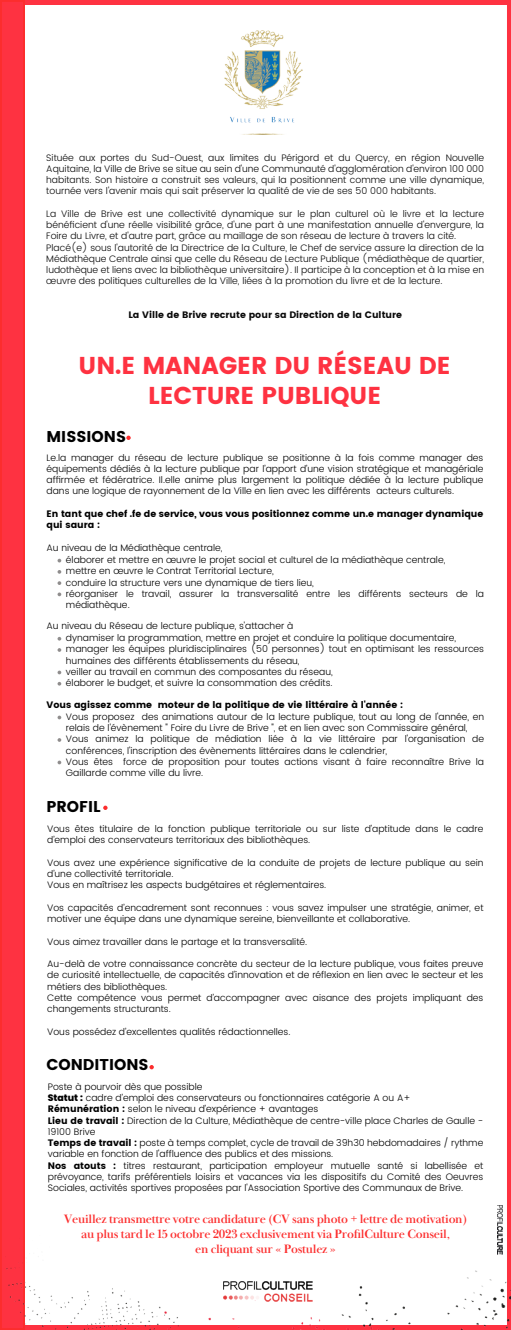
<style>
.page{position:relative;width:511px;height:1330px;background:#fff}
.page>*{position:absolute;margin:0;border:0;box-sizing:border-box;transform-origin:0 0}
.t1{font:700 24.38px/29.2px "Poppins";letter-spacing:-.005em;color:#fe3241;text-align:center}
.t2{font:700 15.62px "Poppins";color:#000}
.t3{font:700 12.5px/15px "Baskerville Display PT";letter-spacing:-.025em;color:#fc2d2d;text-align:center}
.t4{font:300 9.38px/11.2px "Poppins";color:#000}
.t5{font:300 9.38px/11.2px "Poppins";color:#090909;text-align:justify}
.t6{font:700 9.38px/11.2px "Poppins";color:#000}
.t7{font:700 9.38px "Poppins";color:#090909}
.s1{font-weight:800}
.s2{font-weight:700}
</style>
<div class="page">
<img style="left:24px;top:0;width:487px;height:1236px">
<img style="left:0;top:0;width:24px;height:1330px">
<img style="left:6px;top:1236px;width:505px;height:94px">
<img style="left:498px;top:1205px;width:4px;height:50px">
<img style="left:224px;top:1281px;width:88px;height:21px">
<svg style="left:126px;top:436px;width:5px;height:4px"></svg>
<svg style="left:57px;top:559px;width:4px;height:3px"></svg>
<svg style="left:57px;top:570px;width:4px;height:4px"></svg>
<svg style="left:57px;top:581px;width:4px;height:4px"></svg>
<svg style="left:57px;top:592px;width:4px;height:4px"></svg>
<svg style="left:57px;top:637px;width:4px;height:4px"></svg>
<svg style="left:57px;top:648px;width:4px;height:4px"></svg>
<svg style="left:57px;top:671px;width:4px;height:3px"></svg>
<svg style="left:57px;top:682px;width:4px;height:4px"></svg>
<svg style="left:57px;top:716px;width:4px;height:3px"></svg>
<svg style="left:57px;top:738px;width:4px;height:4px"></svg>
<svg style="left:57px;top:761px;width:4px;height:3px"></svg>
<svg style="left:103px;top:806px;width:4px;height:4px"></svg>
<svg style="left:149px;top:1065px;width:5px;height:4px"></svg>
<img style="left:224px;top:30px;width:78px;height:104px">
<p class="t5" style="left:46px;top:152px;width:439px">Située aux portes du Sud-Ouest, aux limites du Périgord et du Quercy, en région Nouvelle Aquitaine, la Ville de Brive se situe au sein d'une Communauté d'agglomération d'environ 100 000 habitants. Son histoire a construit ses valeurs, qui la positionnent comme une ville dynamique, tournée vers l'avenir mais qui sait préserver la qualité de vie de ses 50 000 habitants.</p>
<p class="t5" style="left:46px;top:208px;width:439px;text-align:left">La Ville de Brive est une collectivité dynamique sur le plan culturel où le livre et la lecture bénéficient d'une réelle visibilité grâce, d'une part à une manifestation annuelle d'envergure, la Foire du Livre, et d'autre part, grâce au maillage de son réseau de lecture à travers la cité.<br>Placé(e) sous l'autorité de la Directrice de la Culture, le Chef de service assure la direction de la Médiathèque Centrale ainsi que celle du Réseau de Lecture Publique (médiathèque de quartier, ludothèque et liens avec la bibliothèque universitaire). Il participe à la conception et à la mise en œuvre des politiques culturelles de la Ville, liées à la promotion du livre et de la lecture.</p>
<p class="t7" style="left:128px;top:309px;width:275px">La Ville de Brive recrute pour sa Direction de la Culture</p>
<h1 class="t1" style="left:79px;top:351px;width:373px">UN.E MANAGER DU RÉSEAU DE<br>LECTURE PUBLIQUE</h1>
<h2 class="t2" style="left:47px;top:427px;width:81px">MISSIONS</h2>
<p class="t4" style="left:47px;top:452px;width:438px;text-align:justify">Le.la manager du réseau de lecture publique se positionne à la fois comme manager des équipements dédiés à la lecture publique par l’apport d’une vision stratégique et managériale affirmée et fédératrice. Il.elle anime plus largement la politique dédiée à la lecture publique dans une logique de rayonnement de la Ville en lien avec les différents acteurs culturels.</p>
<p class="t6" style="left:47px;top:508px;width:438px">En tant que chef .fe de service, vous vous positionnez comme un.e manager dynamique qui saura :</p>
<p class="t4" style="left:66px;top:542px;width:381px;line-height:12.4px;text-indent:-19px">Au niveau de la Médiathèque centrale,<br>élaborer et mettre en œuvre le projet social et culturel de la médiathèque centrale,</p>
<p class="t4" style="left:66px;top:566px;width:419px">mettre en œuvre le Contrat Territorial Lecture,<br>conduire la structure vers une dynamique de tiers lieu,<br>réorganiser le travail, assurer la transversalité entre les différents secteurs de la médiathèque.</p>
<p class="t4" style="left:66px;top:621px;width:419px;text-indent:-19px">Au niveau du Réseau de lecture publique, s'attacher à<br>dynamiser la programmation, mettre en projet et conduire la politique documentaire, manager les équipes pluridisciplinaires (50 personnes) tout en optimisant les ressources humaines des différents établissements du réseau,<br>veiller au travail en commun des composantes du réseau,<br>élaborer le budget, et suivre la consommation des crédits.</p>
<p class="t6" style="left:47px;top:699px;width:358px">Vous agissez comme moteur de la politique de vie littéraire à l'année :</p>
<p class="t4" style="left:66px;top:711px;width:419px">Vous proposez des animations autour de la lecture publique, tout au long de l'année, en relais de l'évènement " Foire du Livre de Brive ", et en lien avec son Commissaire général, Vous animez la politique de médiation liée à la vie littéraire par l'organisation de conférences, l'inscription des évènements littéraires dans le calendrier,<br>Vous êtes force de proposition pour toutes actions visant à faire reconnaître Brive la Gaillarde comme ville du livre.</p>
<h2 class="t2" style="left:47px;top:798px;width:56px">PROFIL</h2>
<p class="t4" style="left:47px;top:824px;width:438px">Vous êtes titulaire de la fonction publique territoriale ou sur liste d’aptitude dans le cadre d’emploi des conservateurs territoriaux des bibliothèques.</p>
<p class="t4" style="left:47px;top:857px;width:438px">Vous avez une expérience significative de la conduite de projets de lecture publique au sein d’une collectivité territoriale.<br>Vous en maîtrisez les aspects budgétaires et réglementaires.</p>
<p class="t4" style="left:47px;top:902px;width:438px">Vos capacités d’encadrement sont reconnues : vous savez impulser une stratégie, animer, et motiver une équipe dans une dynamique sereine, bienveillante et collaborative.</p>
<p class="t4" style="left:47px;top:936px;width:261px">Vous aimez travailler dans le partage et la transversalité.</p>
<p class="t4" style="left:47px;top:959px;width:438px">Au-delà de votre connaissance concrète du secteur de la lecture publique, vous faites preuve de curiosité intellectuelle, de capacités d’innovation et de réflexion en lien avec le secteur et les métiers des bibliothèques.<br>Cette compétence vous permet d’accompagner avec aisance des projets impliquant des changements structurants.</p>
<p class="t4" style="left:47px;top:1026px;width:245px">Vous possédez d’excellentes qualités rédactionnelles.</p>
<h2 class="t2" style="left:47px;top:1056px;width:104px">CONDITIONS</h2>
<p class="t4" style="left:48px;top:1081px;width:437px">Poste à pourvoir dès que possible<br><span class="s1">Statut :</span> cadre d’emploi des conservateurs ou fonctionnaires catégorie A ou A+ <span class="s2">Rémunération :</span> selon le niveau d’expérience + avantages<br><span class="s2">Lieu de travail :</span> Direction de la Culture, Médiathèque de centre-ville place Charles de Gaulle - 19100 Brive<br><span class="s2">Temps de travail :</span> poste à temps complet, cycle de travail de 39h30 hebdomadaires / rythme variable en fonction de l'affluence des publics et des missions.<br><span class="s2">Nos atouts :</span> titres restaurant, participation employeur mutuelle santé si labellisée et prévoyance, tarifs préférentiels loisirs et vacances via les dispositifs du Comité des Oeuvres Sociales, activités sportives proposées par l'Association Sportive des Communaux de Brive.</p>
<h3 class="t3" style="left:64px;top:1212px;width:405px">Veuillez transmettre votre candidature (CV sans photo + lettre de motivation) au plus tard le 15 octobre 2023 exclusivement via ProfilCulture Conseil,<br>en cliquant sur « Postulez »</h3>
</div>
